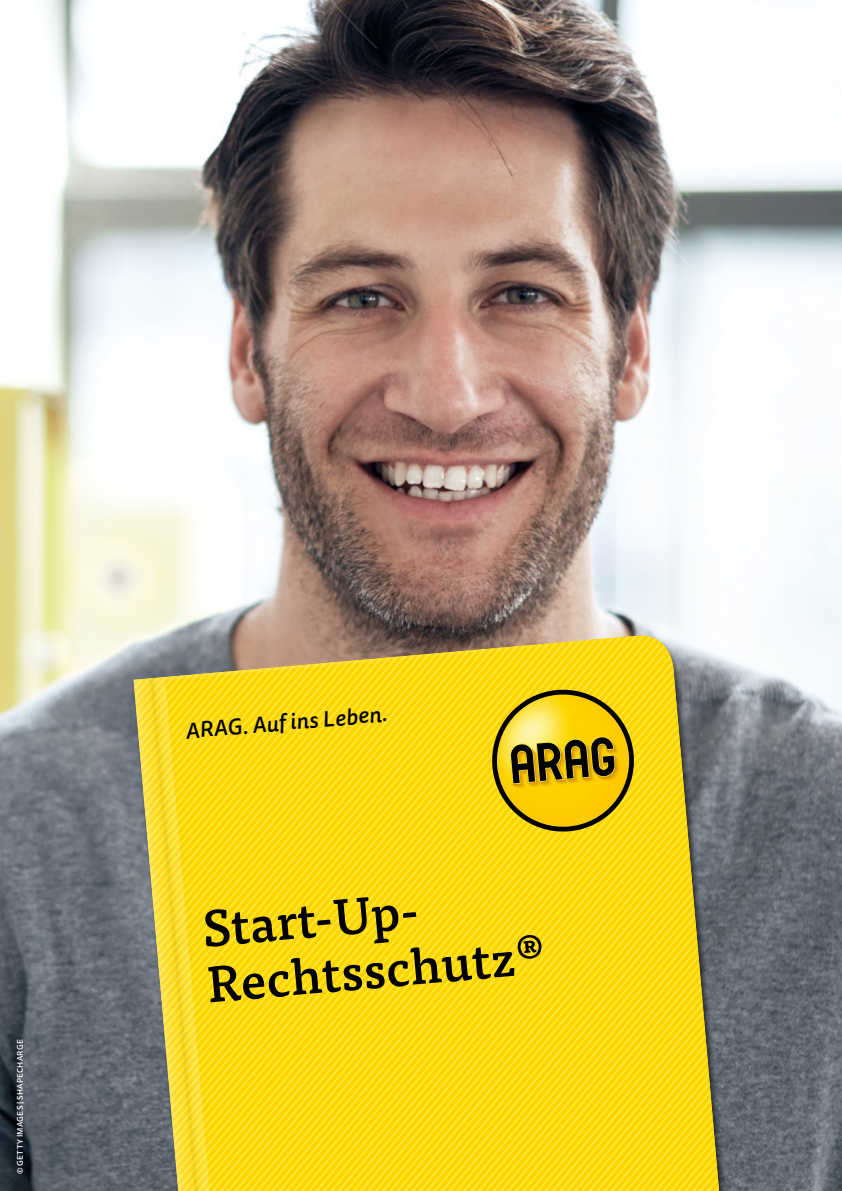
<style>
.page{position:relative;width:842px;height:1191px;background:#fff}
.page>*{position:absolute;margin:0;border:0;box-sizing:border-box;transform-origin:0 0}
.t1{font:500 50px/56px "Tisa OT";color:#000}
.t2{font:italic 500 22px "Tisa Sans OT";color:#000}
.t3{font:500 8px "Tisa Sans OT";letter-spacing:.04em;color:#fff}
</style>
<div class="page">
<img style="left:0;top:0;width:842px;height:1191px">
<svg style="left:717px;top:633px;width:19px;height:558px;background:#727980"></svg>
<img style="left:133px;top:633px;width:584px;height:558px">
<p class="t3" style="left:15px;top:1174px;width:136px;rotate:-90deg">© GETTY IMAGES | SHAPECHARGE</p>
<h2 class="t2" style="left:184px;top:717px;width:204px;rotate:-5deg">ARAG. Auf ins Leben.</h2>
<h1 class="t1" style="left:200px;top:902px;width:342px;rotate:-5deg">Start-Up-<br>Rechtsschutz®</h1>
</div>
